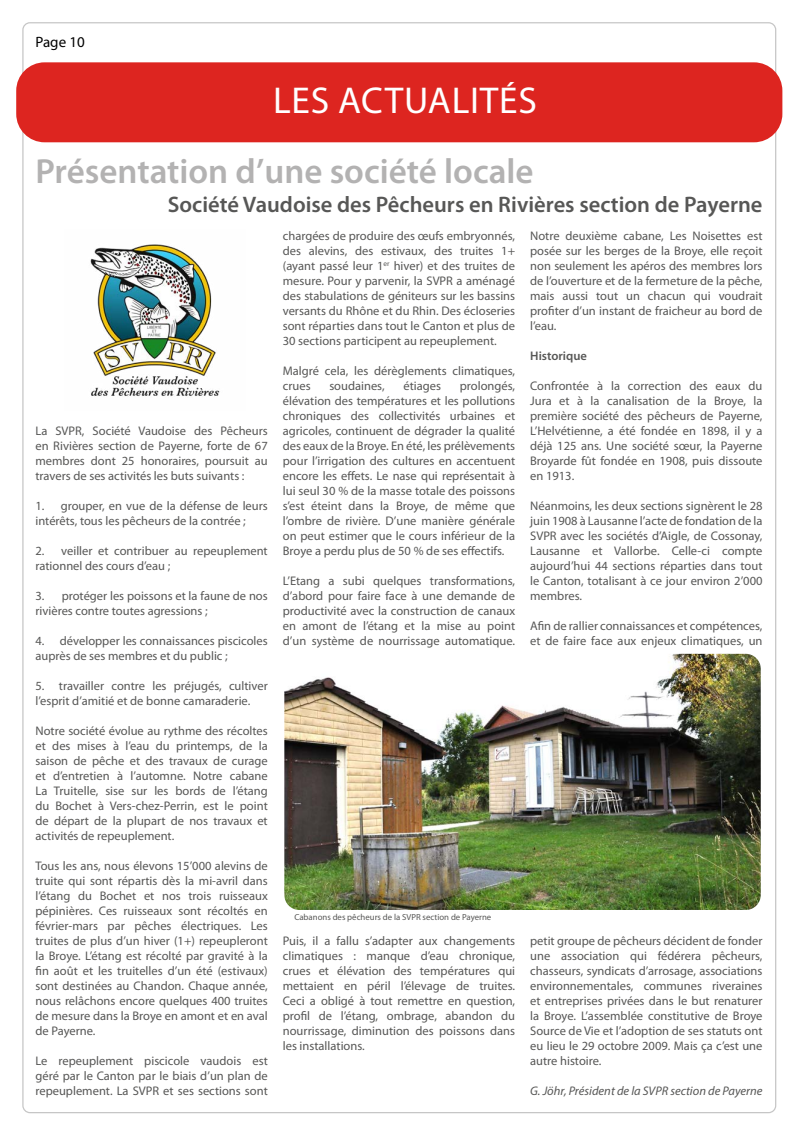
<style>
.page{position:relative;width:798px;height:1134px;background:#fff}
.page>*{position:absolute;margin:0;border:0;box-sizing:border-box;transform-origin:0 0}
.t1{font:37.5px "Myriad Pro";letter-spacing:.02em;color:#fff}
.t2{font:600 35px "Myriad Pro";color:#b3b2b2}
.t3{font:600 22.5px "Myriad Pro";color:#575756}
.t4{font:15px "Myriad Pro";color:#000}
.t5{font:12.5px/15px "Myriad Pro";color:#575756;text-align:justify}
.t6{font:italic 12.5px "Myriad Pro";color:#575756}
.t7{font:600 12.5px "Myriad Pro";color:#575756}
.t8{font:8.75px "Myriad Pro";color:#575756}
</style>
<div class="page">
<div style="left:16px;top:62px;width:766px;height:80px;background:#dd2520;border-radius:28px"></div>
<img style="left:284px;top:654px;width:476px;height:256px">
<img style="left:90px;top:244px;width:130px;height:152px">
<p class="t4" style="left:35px;top:32px;width:51px">Page 10</p>
<h1 class="t1" style="left:273px;top:77px;width:265px">LES ACTUALITÉS</h1>
<h2 class="t2" style="left:35px;top:149px;width:499px">Présentation d’une société locale</h2>
<h3 class="t3" style="left:168px;top:190px;width:596px">Société Vaudoise des Pêcheurs en Rivières section de Payerne</h3>
<p class="t5" style="left:35px;top:423px;width:234px">La SVPR, Société Vaudoise des Pêcheurs en Rivières section de Payerne, forte de 67 membres dont 25 honoraires, poursuit au travers de ses activités les buts suivants :</p>
<p class="t5" style="left:35px;top:498px;width:234px">1. grouper, en vue de la défense de leurs intérêts, tous les pêcheurs de la contrée ;</p>
<p class="t5" style="left:35px;top:543px;width:234px">2. veiller et contribuer au repeuplement rationnel des cours d’eau ;</p>
<p class="t5" style="left:35px;top:588px;width:234px">3. protéger les poissons et la faune de nos rivières contre toutes agressions ;</p>
<p class="t5" style="left:35px;top:633px;width:234px">4. développer les connaissances piscicoles auprès de ses membres et du public ;</p>
<p class="t5" style="left:35px;top:678px;width:234px">5. travailler contre les préjugés, cultiver l’esprit d’amitié et de bonne camaraderie.</p>
<p class="t5" style="left:35px;top:723px;width:234px">Notre société évolue au rythme des récoltes et des mises à l’eau du printemps, de la saison de pêche et des travaux de curage et d’entretien à l’automne. Notre cabane La Truitelle, sise sur les bords de l’étang du Bochet à Vers-chez-Perrin, est le point de départ de la plupart de nos travaux et activités de repeuplement.</p>
<p class="t5" style="left:35px;top:858px;width:234px">Tous les ans, nous élevons 15’000 alevins de truite qui sont répartis dès la mi-avril dans l’étang du Bochet et nos trois ruisseaux pépinières. Ces ruisseaux sont récoltés en février-mars par pêches électriques. Les truites de plus d’un hiver (1+) repeupleront la Broye. L’étang est récolté par gravité à la fin août et les truitelles d’un été (estivaux) sont destinées au Chandon. Chaque année, nous relâchons encore quelques 400 truites de mesure dans la Broye en amont et en aval de Payerne.</p>
<p class="t5" style="left:35px;top:1053px;width:234px">Le repeuplement piscicole vaudois est géré par le Canton par le biais d’un plan de repeuplement. La SVPR et ses sections sont</p>
<p class="t5" style="left:283px;top:228px;width:234px">chargées de produire des œufs embryonnés, des alevins, des estivaux, des truites 1+ (ayant passé leur 1<sup>er</sup> hiver) et des truites de mesure. Pour y parvenir, la SVPR a aménagé des stabulations de géniteurs sur les bassins versants du Rhône et du Rhin. Des écloseries sont réparties dans tout le Canton et plus de 30 sections participent au repeuplement.</p>
<p class="t5" style="left:283px;top:363px;width:234px">Malgré cela, les dérèglements climatiques, crues</p>
<p class="t5" style="left:283px;top:378px;width:234px;text-indent:177px">prolongés, élévation des températures et les pollutions chroniques des collectivités urbaines et agricoles, continuent de dégrader la qualité des eaux de la Broye. En été, les prélèvements pour l’irrigation des cultures en accentuent encore les effets. Le nase qui représentait à lui seul 30 % de la masse totale des poissons s’est éteint dans la Broye, de même que l’ombre de rivière. D’une manière générale on peut estimer que le cours inférieur de la Broye a perdu plus de 50 % de ses effectifs.</p>
<p class="t5" style="left:283px;top:573px;width:234px">L’Etang a subi quelques transformations, d’abord pour faire face à une demande de productivité avec la construction de canaux en amont de l’étang et la mise au point d’un système de nourrissage automatique.</p>
<p class="t5" style="left:329px;top:378px;width:57px">soudaines,</p>
<p class="t5" style="left:403px;top:378px;width:39px">étiages</p>
<p class="t5" style="left:530px;top:228px;width:234px">Notre deuxième cabane, Les Noisettes est posée sur les berges de la Broye, elle reçoit non seulement les apéros des membres lors de l’ouverture et de la fermeture de la pêche, mais aussi tout un chacun qui voudrait profiter d’un instant de fraicheur au bord de l’eau.</p>
<p class="t7" style="left:530px;top:348px;width:58px">Historique</p>
<p class="t5" style="left:530px;top:378px;width:234px">Confrontée à la correction des eaux du Jura et à la canalisation de la Broye, la première société des pêcheurs de Payerne, L’Helvétienne, a été fondée en 1898, il y a déjà 125 ans. Une société sœur, la Payerne Broyarde fût fondée en 1908, puis dissoute en 1913.</p>
<p class="t5" style="left:530px;top:498px;width:234px">Néanmoins, les deux sections signèrent le 28 juin 1908 à Lausanne l’acte de fondation de la SVPR avec les sociétés d’Aigle, de Cossonay, Lausanne et Vallorbe. Celle-ci compte aujourd’hui 44 sections réparties dans tout le Canton, totalisant à ce jour environ 2’000 membres.</p>
<p class="t5" style="left:530px;top:618px;width:234px">Afin de rallier connaissances et compétences, et de faire face aux enjeux climatiques, un</p>
<p class="t8" style="left:294px;top:911px;width:198px">Cabanons des pêcheurs de la SVPR section de Payerne</p>
<p class="t5" style="left:283px;top:933px;width:234px">Puis, il a fallu s’adapter aux changements climatiques : manque d’eau chronique, crues et élévation des températures qui mettaient en péril l’élevage de truites.<br>Ceci a obligé à tout remettre en question, profil de l’étang, ombrage, abandon du nourrissage, diminution des poissons dans les installations.</p>
<p class="t5" style="left:530px;top:933px;width:234px">petit groupe de pêcheurs décident de fonder une association qui fédérera pêcheurs, chasseurs, syndicats d’arrosage, associations environnementales, communes riveraines et entreprises privées dans le but renaturer la Broye. L’assemblée constitutive de Broye Source de Vie et l’adoption de ses statuts ont eu lieu le 29 octobre 2009. Mais ça c’est une autre histoire.</p>
<p class="t6" style="left:530px;top:1083px;width:234px">G. Jöhr, Président de la SVPR section de Payerne</p>
</div>
